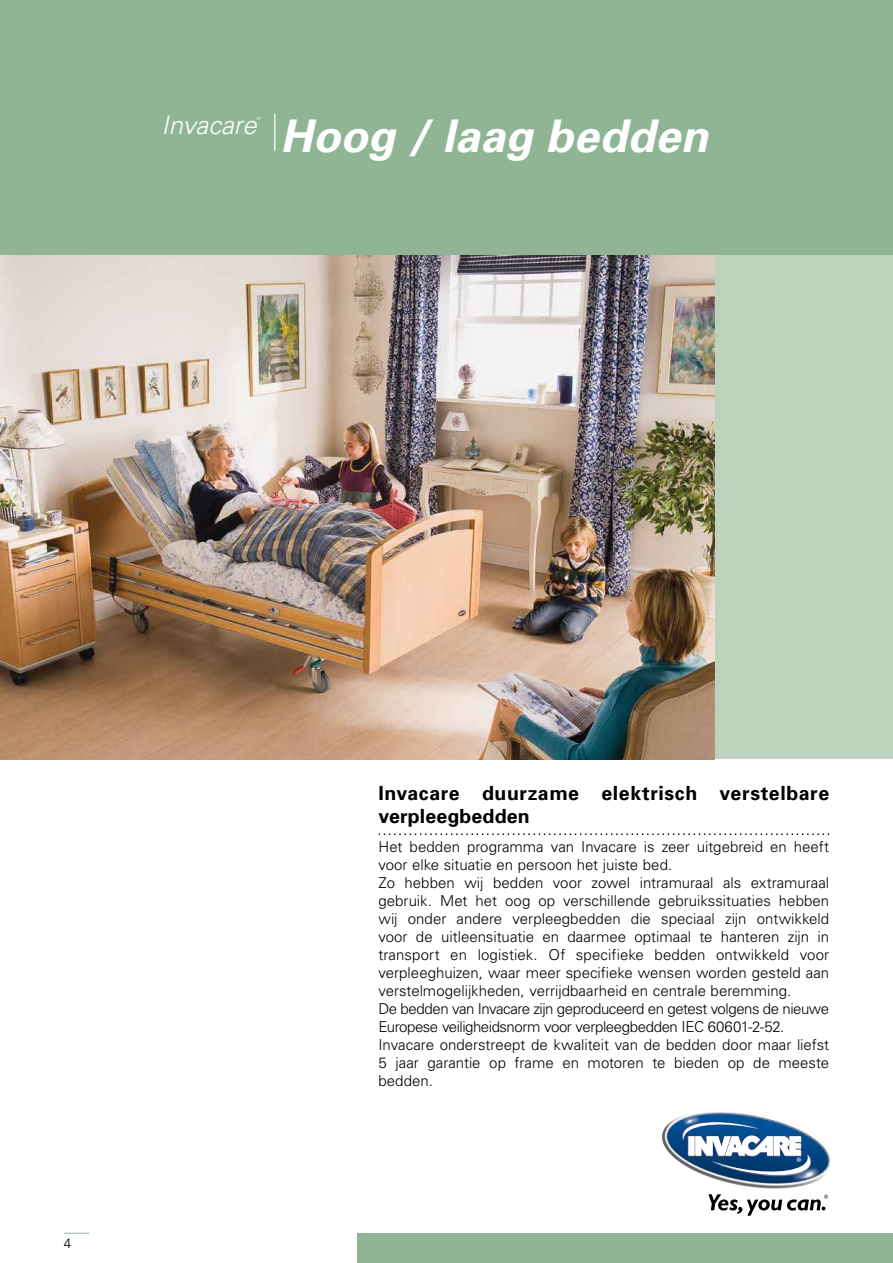
<style>
.page{position:relative;width:893px;height:1263px;background:#fff}
.page>*{position:absolute;margin:0;border:0;box-sizing:border-box;transform-origin:0 0}
.t1{font:italic 700 45px "Univers";color:#fff}
.t2{font:italic 300 25.5px "Univers";color:#fff}
.t3{font:700 19.5px/23.4px "Univers";letter-spacing:.025em;color:#000}
.t4{font:300 15px/18px "Univers";color:#000}
.t5{font:300 13.5px "Univers";color:#000}
.t6{font:italic 300 4.5px "Univers";color:#fff}
</style>
<div class="page">
<div style="left:0;top:0;width:893px;height:255px;background:#90b594"></div>
<hr style="left:274px;top:114px;width:1px;height:37px;background:#fff">
<div style="left:357px;top:1233px;width:536px;height:30px;background:#90b594"></div>
<img style="left:662px;top:1112px;width:168px;height:77px">
<img style="left:683px;top:1119px;width:127px;height:59px">
<svg style="left:708px;top:1194px;width:120px;height:22px"></svg>
<svg style="left:379px;top:833px;width:450px;height:2px"></svg>
<svg style="left:64px;top:1233px;width:25px;height:1px"></svg>
<div style="left:714px;top:255px;width:179px;height:504px;background:#bcd2bd"></div>
<img style="left:0;top:255px;width:714px;height:504px">
<h2 class="t2" style="left:162px;top:109px;width:96px">Invacare</h2>
<p class="t6" style="left:257px;top:116px;width:5px">®</p>
<h1 class="t1" style="left:280px;top:108px;width:429px">Hoog / laag bedden</h1>
<p class="t5" style="left:64px;top:1235px;width:9px">4</p>
<h3 class="t3" style="left:378px;top:780px;width:452px">Invacare duurzame elektrisch verstelbare verpleegbedden</h3>
<p class="t4" style="left:378px;top:838px;width:452px">Het bedden programma van Invacare is zeer uitgebreid en heeft voor elke situatie en persoon het juiste bed.<br>Zo hebben wij bedden voor zowel intramuraal als extramuraal gebruik. Met het oog op verschillende gebruikssituaties hebben wij onder andere verpleegbedden die speciaal zijn ontwikkeld voor de uitleensituatie en daarmee optimaal te hanteren zijn in transport en logistiek. Of specifieke bedden ontwikkeld voor verpleeghuizen, waar meer specifieke wensen worden gesteld aan verstelmogelijkheden, verrijdbaarheid en centrale beremming.<br>De bedden van Invacare zijn geproduceerd en getest volgens de nieuwe Europese veiligheidsnorm voor verpleegbedden IEC 60601-2-52.<br>Invacare onderstreept de kwaliteit van de bedden door maar liefst 5 jaar garantie op frame en motoren te bieden op de meeste bedden.</p>
</div>
